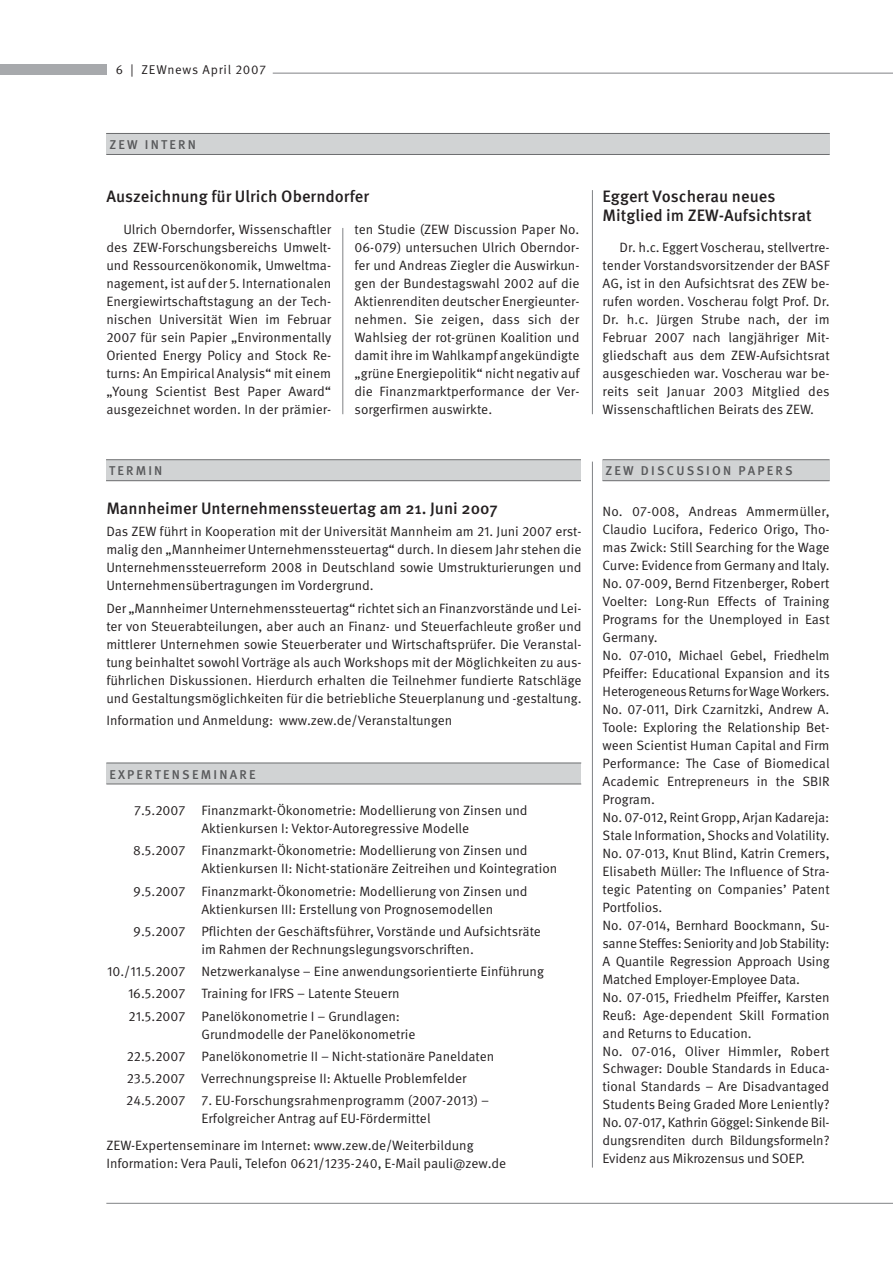
<style>
.page{position:relative;width:893px;height:1263px;background:#fff}
.page>*{position:absolute;margin:0;border:0;box-sizing:border-box;transform-origin:0 0}
.t1{font:500 16.5px/19.5px "Meta Pro";color:#231f20}
.t2{font:13.5px/18px "Meta Pro";color:#231f20}
.t3{font:500 12.75px "Meta Pro";letter-spacing:.17em;color:#58595b}
.t4{font:12.75px "Meta Pro";letter-spacing:.06em;color:#231f20}
</style>
<div class="page">
<div style="left:0;top:64px;width:106px;height:10px;background:#a7a9ac"></div>
<hr style="left:273px;top:73px;width:619px;height:1px;background:#808285">
<hr style="left:106px;top:1203px;width:786px;height:1px;background:#808285">
<div style="left:106px;top:763px;width:475px;height:21px;background:#d1d3d4"></div>
<hr style="left:106px;top:763px;width:475px;height:1px;background:#6d6e70">
<hr style="left:106px;top:784px;width:475px;height:1px;background:#6d6e70">
<div style="left:106px;top:460px;width:475px;height:21px;background:#d1d3d4"></div>
<hr style="left:106px;top:459px;width:475px;height:1px;background:#6d6e70">
<hr style="left:106px;top:480px;width:475px;height:1px;background:#6d6e70">
<hr style="left:592px;top:190px;width:1px;height:224px;background:#808285">
<hr style="left:592px;top:462px;width:1px;height:706px;background:#808285">
<div style="left:106px;top:134px;width:723px;height:20px;background:#d1d3d4"></div>
<hr style="left:106px;top:133px;width:723px;height:1px;background:#6d6e70">
<hr style="left:106px;top:154px;width:723px;height:1px;background:#6d6e70">
<div style="left:602px;top:460px;width:227px;height:21px;background:#d1d3d4"></div>
<hr style="left:602px;top:459px;width:227px;height:1px;background:#6d6e70">
<hr style="left:602px;top:480px;width:227px;height:1px;background:#6d6e70">
<hr style="left:342px;top:228px;width:1px;height:186px;background:#808285">
<p class="t4" style="left:116px;top:65px;width:152px">6 | ZEWnews April 2007</p>
<p class="t3" style="left:109px;top:140px;width:88px">ZEW INTERN</p>
<p class="t1" style="left:106px;top:188px;width:264px">Auszeichnung für Ulrich Oberndorfer</p>
<p class="t2" style="left:106px;top:221px;width:226px;text-align:justify;text-indent:17px">Ulrich Oberndorfer, Wissenschaftler des ZEW-Forschungsbereichs Umwelt&shy;und Ressourcenökonomik, Umweltma&shy;nagement, ist auf der 5. Internationalen Energiewirtschaftstagung an der Tech&shy;nischen Universität Wien im Februar 2007 für sein Papier „Environmentally Oriented Energy Policy and Stock Re&shy;turns: An Empirical Analysis“ mit einem „Young Scientist Best Paper Award“ ausgezeichnet worden. In der prämier-</p>
<p class="t2" style="left:354px;top:221px;width:226px;text-align:justify">ten Studie (ZEW Discussion Paper No.<br>06-079) untersuchen Ulrich Oberndor&shy;fer und Andreas Ziegler die Auswirkun&shy;gen der Bundestagswahl 2002 auf die Aktienrenditen deutscher Energieunter&shy;nehmen. Sie zeigen, dass sich der Wahlsieg der rot-grünen Koalition und damit ihre im Wahlkampf angekündigte „grüne Energiepolitik“ nicht negativ auf die Finanzmarktperformance der Ver&shy;sorgerfirmen auswirkte.</p>
<p class="t3" style="left:109px;top:466px;width:55px">TERMIN</p>
<p class="t1" style="left:106px;top:500px;width:393px">Mannheimer Unternehmenssteuertag am 21. Juni 2007</p>
<p class="t2" style="left:106px;top:524px;width:476px;text-align:justify">Das ZEW führt in Kooperation mit der Universität Mannheim am 21. Juni 2007 erst&shy;malig den „Mannheimer Unternehmenssteuertag“ durch. In diesem Jahr stehen die Unternehmenssteuerreform 2008 in Deutschland sowie Umstrukturierungen und Unternehmensübertragungen im Vordergrund.</p>
<p class="t2" style="left:106px;top:600px;width:476px;text-align:justify">Der „Mannheimer Unternehmenssteuertag“ richtet sich an Finanzvorstände und Lei&shy;ter von Steuerabteilungen, aber auch an Finanz- und Steuerfachleute großer und mittlerer Unternehmen sowie Steuerberater und Wirtschaftsprüfer. Die Veranstal&shy;tung beinhaltet sowohl Vorträge als auch Workshops mit der Möglichkeiten zu aus&shy;führlichen Diskussionen. Hierdurch erhalten die Teilnehmer fundierte Ratschläge und Gestaltungsmöglichkeiten für die betriebliche Steuerplanung und -gestaltung.</p>
<p class="t2" style="left:106px;top:712px;width:347px">Information und Anmeldung: www.zew.de/Veranstaltungen</p>
<p class="t3" style="left:109px;top:769px;width:148px">EXPERTENSEMINARE</p>
<p class="t2" style="left:201px;top:802px;width:328px;text-indent:-67px">7.5.2007 Finanzmarkt-Ökonometrie: Modellierung von Zinsen und<br>Aktienkursen I: Vektor-Autoregressive Modelle</p>
<p class="t2" style="left:201px;top:843px;width:357px;text-indent:-68px">8.5.2007 Finanzmarkt-Ökonometrie: Modellierung von Zinsen und<br>Aktienkursen II: Nicht-stationäre Zeitreihen und Kointegration</p>
<p class="t2" style="left:201px;top:883px;width:328px;text-indent:-68px">9.5.2007 Finanzmarkt-Ökonometrie: Modellierung von Zinsen und<br>Aktienkursen III: Erstellung von Prognosemodellen</p>
<p class="t2" style="left:133px;top:923px;width:409px;text-align:center">9.5.2007 Pflichten der Geschäftsführer, Vorstände und Aufsichtsräte im Rahmen der Rechnungslegungsvorschriften.</p>
<p class="t2" style="left:128px;top:961px;width:417px;line-height:22.2px;text-indent:-21px">10./11.5.2007 Netzwerkanalyse – Eine anwendungsorientierte Einführung<br>16.5.2007 Training for IFRS – Latente Steuern<br>21.5.2007 Panelökonometrie I – Grundlagen:</p>
<p class="t2" style="left:126px;top:1024px;width:369px;line-height:22.2px;text-indent:75px">Grundmodelle der Panelökonometrie<br>22.5.2007 Panelökonometrie II – Nicht-stationäre Paneldaten 23.5.2007 Verrechnungspreise II: Aktuelle Problemfelder 24.5.2007 7. EU-Forschungsrahmenprogramm (2007-2013) –</p>
<p class="t2" style="left:106px;top:1106px;width:369px;line-height:26.5px;text-indent:95px">Erfolgreicher Antrag auf EU-Fördermittel<br>ZEW-Expertenseminare im Internet: www.zew.de/Weiterbildung</p>
<p class="t2" style="left:106px;top:1155px;width:401px">Information: Vera Pauli, Telefon 0621/1235-240, E-Mail pauli@zew.de</p>
<p class="t1" style="left:602px;top:188px;width:211px">Eggert Voscherau neues<br>Mitglied im ZEW-Aufsichtsrat</p>
<p class="t2" style="left:602px;top:239px;width:229px;text-align:justify;text-indent:17px">Dr. h.c. Eggert Voscherau, stellvertre&shy;tender Vorstandsvorsitzender der BASF AG, ist in den Aufsichtsrat des ZEW be&shy;rufen worden. Voscherau folgt Prof. Dr.<br>Dr. h.c. Jürgen Strube nach, der im Februar 2007 nach langjähriger Mit&shy;gliedschaft aus dem ZEW-Aufsichtsrat ausgeschieden war. Voscherau war be&shy;reits seit Januar 2003 Mitglied des Wissenschaftlichen Beirats des ZEW.</p>
<p class="t3" style="left:605px;top:466px;width:189px">ZEW DISCUSSION PAPERS</p>
<p class="t2" style="left:602px;top:503px;width:229px">No. 07-008, Andreas Ammermüller, Claudio Lucifora, Federico Origo, Tho&shy;mas Zwick: Still Searching for the Wage Curve: Evidence from Germany and Italy.<br>No. 07-009, Bernd Fitzenberger, Robert Voelter: Long-Run Effects of Training Programs for the Unemployed in East Germany.<br>No. 07-010, Michael Gebel, Friedhelm Pfeiffer: Educational Expansion and its Heterogeneous Returns for Wage Workers.<br>No. 07-011, Dirk Czarnitzki, Andrew A.<br>Toole: Exploring the Relationship Bet&shy;ween Scientist Human Capital and Firm Performance: The Case of Biomedical Academic Entrepreneurs in the SBIR Program.<br>No. 07-012, Reint Gropp, Arjan Kadareja:<br>Stale Information, Shocks and Volatility.<br>No. 07-013, Knut Blind, Katrin Cremers, Elisabeth Müller: The Influence of Stra&shy;tegic Patenting on Companies’ Patent Portfolios.<br>No. 07-014, Bernhard Boockmann, Su&shy;sanne Steffes: Seniority and Job Stability:<br>A Quantile Regression Approach Using Matched Employer-Employee Data.<br>No. 07-015, Friedhelm Pfeiffer, Karsten Reuß: Age-dependent Skill Formation and Returns to Education.<br>No. 07-016, Oliver Himmler, Robert Schwager: Double Standards in Educa&shy;tional Standards – Are Disadvantaged Students Being Graded More Leniently?<br>No. 07-017, Kathrin Göggel: Sinkende Bil&shy;dungsrenditen durch Bildungsformeln?<br>Evidenz aus Mikrozensus und SOEP.</p>
</div>
